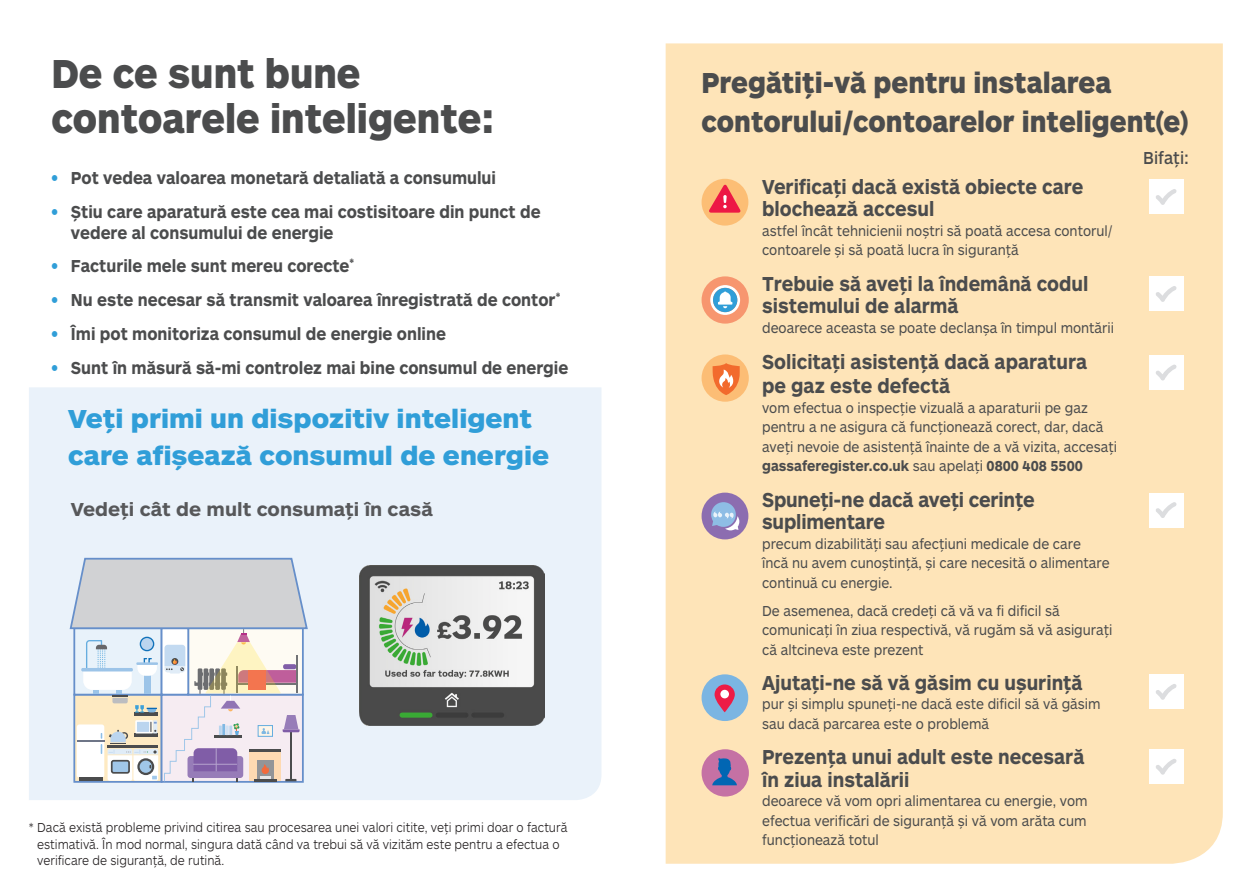
<style>
.page{position:relative;width:1259px;height:893px;background:#fff}
.page>*{position:absolute;margin:0;border:0;box-sizing:border-box;transform-origin:0 0}
.t1{font:900 42px/45px "ARS Maquette Pro";color:#4b4c4d;scale:.9 1}
.t2{font:900 30px/39px "ARS Maquette Pro";color:#4b4c4d;scale:.9 1}
.t3{font:900 27px/37.2px "ARS Maquette Pro";color:#309ed8}
.t4{font:700 21px/22.5px "ARS Maquette Pro";color:#4b4c4d;scale:.9 1}
.t5{font:700 19.5px "ARS Maquette Pro";color:#57585a}
.t6{font:700 18px/21px "ARS Maquette Pro";color:#4b4c4d;scale:.9 1}
.t7{font:500 18px "ARS Maquette Pro";color:#4b4c4d;scale:.9 1}
.t8{font:15px/19.5px "ARS Maquette Pro";color:#4b4c4d;scale:.9 1}
.t9{font:300 13.5px/16.5px "ARS Maquette Pro";color:#231f20;scale:.9 1}
.s1{color:#309ed8}
.s2{font-weight:700}
</style>
<div class="page">
<div style="left:29px;top:387px;width:572px;height:413px;background:#eaf2fa"></div>
<img style="left:359px;top:565px;width:185px;height:160px">
<svg style="left:69px;top:557px;width:240px;height:225px;background:#d7d5d9"></svg>
<div style="left:665px;top:43px;width:557px;height:821px;background:#fee4b8"></div>
<div style="left:1148px;top:179px;width:35px;height:35px;background:#fff"></div>
<svg style="left:1156px;top:189px;width:20px;height:16px"></svg>
<div style="left:1148px;top:276px;width:35px;height:35px;background:#fff"></div>
<svg style="left:1156px;top:286px;width:20px;height:16px"></svg>
<div style="left:1148px;top:355px;width:35px;height:35px;background:#fff"></div>
<svg style="left:1156px;top:364px;width:20px;height:16px"></svg>
<div style="left:1148px;top:493px;width:35px;height:35px;background:#fff"></div>
<svg style="left:1156px;top:502px;width:20px;height:16px"></svg>
<div style="left:1148px;top:674px;width:35px;height:35px;background:#fff"></div>
<svg style="left:1156px;top:684px;width:20px;height:16px"></svg>
<div style="left:1148px;top:749px;width:35px;height:35px;background:#fff"></div>
<svg style="left:1156px;top:759px;width:20px;height:16px"></svg>
<div style="left:701px;top:179px;width:47px;height:47px;background:#fcbe75;border-radius:50%"></div>
<svg style="left:708px;top:185px;width:33px;height:28px"></svg>
<div style="left:701px;top:674px;width:47px;height:47px;background:#7bb5e2;border-radius:50%"></div>
<svg style="left:714px;top:684px;width:21px;height:28px"></svg>
<div style="left:720px;top:690px;width:9px;height:8px;background:#fff;border-radius:50%"></div>
<div style="left:701px;top:493px;width:47px;height:46px;background:#8c6db0;border-radius:50%"></div>
<svg style="left:711px;top:502px;width:28px;height:28px"></svg>
<div style="left:701px;top:276px;width:48px;height:48px;background:#f7966f;border-radius:50%"></div>
<svg style="left:710px;top:285px;width:30px;height:30px"></svg>
<div style="left:701px;top:749px;width:48px;height:48px;background:#c571a4;border-radius:50%"></div>
<svg style="left:712px;top:758px;width:25px;height:27px"></svg>
<div style="left:701px;top:354px;width:48px;height:48px;background:#fcbd75;border-radius:50%"></div>
<svg style="left:712px;top:363px;width:27px;height:32px"></svg>
<p class="t1" style="left:51px;top:49px;width:493px">De ce sunt bune contoarele inteligente:</p>
<p class="t6" style="left:51px;top:166px;width:495px"><span class="s1">•</span> Pot vedea valoarea monetară detaliată a consumului</p>
<p class="t6" style="left:71px;top:200px;width:523px;text-indent:-20px"><span class="s1">•</span> Ştiu care aparatură este cea mai costisitoare din punct de vedere al consumului de energie</p>
<p class="t6" style="left:51px;top:255px;width:338px"><span class="s1">•</span> Facturile mele sunt mereu corecte<sup>*</sup></p>
<p class="t6" style="left:51px;top:288px;width:567px"><span class="s1">•</span> Nu este necesar să transmit valoarea înregistrată de contor<sup>*</sup></p>
<p class="t6" style="left:51px;top:322px;width:440px"><span class="s1">•</span> Îmi pot monitoriza consumul de energie online</p>
<p class="t6" style="left:51px;top:356px;width:576px"><span class="s1">•</span> Sunt în măsură să-mi controlez mai bine consumul de energie</p>
<p class="t3" style="left:68px;top:399px;width:482px">Veţi primi un dispozitiv inteligent care afişează consumul de energie</p>
<p class="t5" style="left:71px;top:497px;width:363px">Vedeţi cât de mult consumaţi în casă</p>
<p class="t9" style="left:37px;top:819px;width:591px;text-indent:-8px">* Dacă există probleme privind citirea sau procesarea unei valori citite, veţi primi doar o factură estimativă. În mod normal, singura dată când va trebui să vă vizităm este pentru a efectua o verificare de siguranţă, de rutină.</p>
<p class="t2" style="left:701px;top:61px;width:542px">Pregătiţi-vă pentru instalarea contorului/contoarelor inteligent(e)</p>
<p class="t4" style="left:762px;top:174px;width:358px">Verificaţi dacă există obiecte care blochează accesul</p>
<p class="t8" style="left:762px;top:220px;width:391px">astfel încât tehnicienii noştri să poată accesa contorul/ contoarele şi să poată lucra în siguranţă</p>
<p class="t4" style="left:762px;top:271px;width:364px">Trebuie să aveţi la îndemână codul sistemului de alarmă</p>
<p class="t8" style="left:762px;top:317px;width:393px">deoarece aceasta se poate declanşa în timpul montării</p>
<p class="t4" style="left:762px;top:349px;width:363px;line-height:24px">Solicitaţi asistenţă dacă aparatura pe gaz este defectă</p>
<p class="t8" style="left:762px;top:397px;width:396px">vom efectua o inspecţie vizuală a aparaturii pe gaz pentru a ne asigura că funcţionează corect, dar, dacă aveţi nevoie de asistenţă înainte de a vă vizita, accesaţi <span class="s2">gassaferegister.co.uk</span> sau apelaţi <span class="s2">0800 408 5500</span></p>
<p class="t4" style="left:762px;top:487px;width:304px">Spuneţi-ne dacă aveţi cerinţe suplimentare</p>
<p class="t8" style="left:762px;top:533px;width:388px">precum dizabilităţi sau afecţiuni medicale de care încă nu avem cunoştinţă, şi care necesită o alimentare continuă cu energie.</p>
<p class="t8" style="left:762px;top:600px;width:391px">De asemenea, dacă credeţi că vă va fi dificil să comunicaţi în ziua respectivă, vă rugăm să vă asiguraţi că altcineva este prezent</p>
<p class="t4" style="left:762px;top:670px;width:358px">Ajutaţi-ne să vă găsim cu uşurinţă</p>
<p class="t8" style="left:762px;top:694px;width:378px">pur şi simplu spuneţi-ne dacă este dificil să vă găsim sau dacă parcarea este o problemă</p>
<p class="t4" style="left:762px;top:744px;width:359px">Prezenţa unui adult este necesară în ziua instalării</p>
<p class="t8" style="left:762px;top:790px;width:363px;text-align:justify">deoarece vă vom opri alimentarea cu energie, vom efectua verificări de siguranţă şi vă vom arăta cum funcţionează totul</p>
<p class="t7" style="left:1143px;top:146px;width:52px">Bifaţi:</p>
</div>
